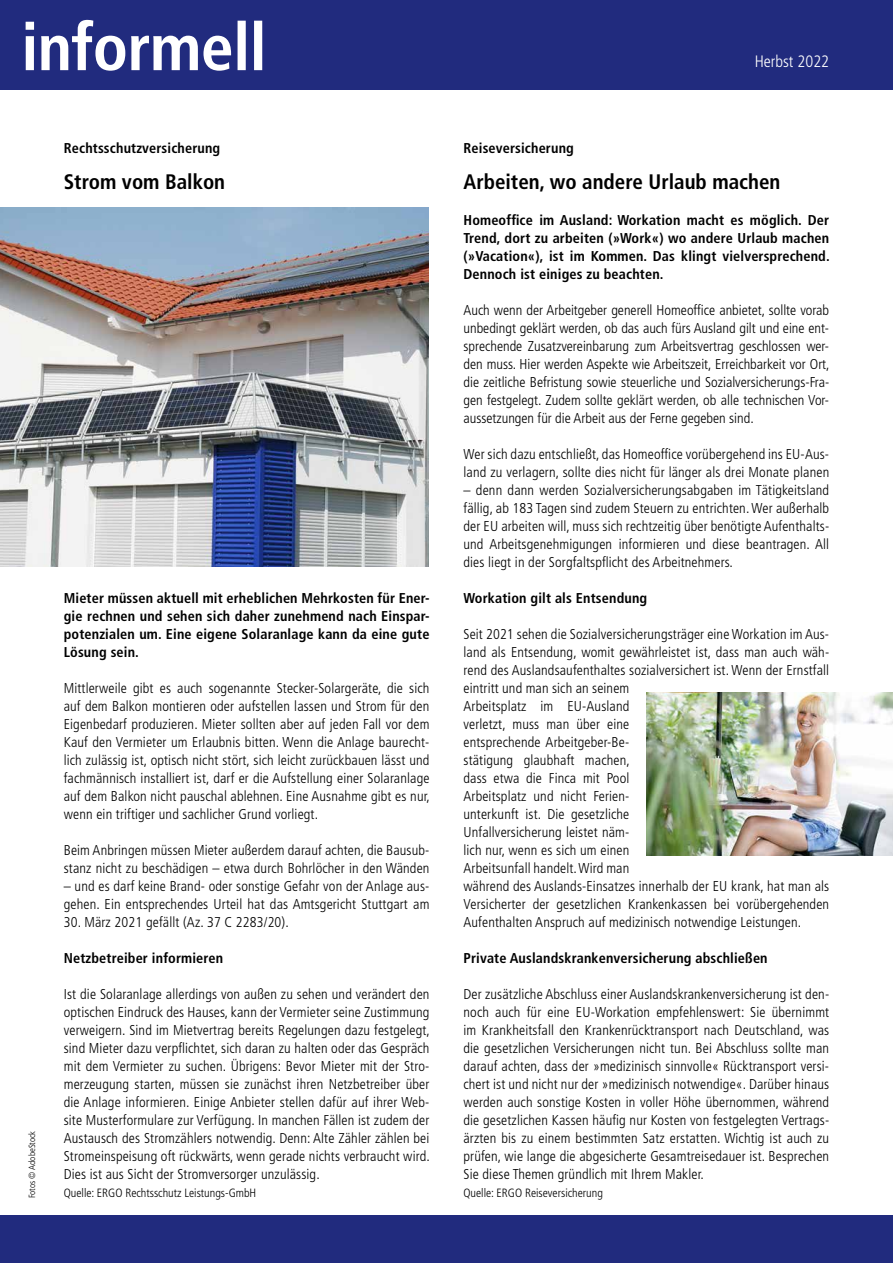
<style>
.page{position:relative;width:893px;height:1263px;background:#fff}
.page>*{position:absolute;margin:0;border:0;box-sizing:border-box;transform-origin:0 0}
.t1{font:700 condensed 21px "Frutiger LT Std";color:#000}
.t2{font:300 condensed 16.5px "Frutiger LT Std";color:#fff}
.t3{font:300 condensed 14.25px/18px "Frutiger LT Std";letter-spacing:.01em;color:#000;text-align:justify}
.t4{font:700 condensed 14.25px/18px "Frutiger LT Std";letter-spacing:.01em;color:#000;text-align:justify}
.t5{font:300 condensed 12px "Frutiger LT Std";color:#000}
.t6{font:300 condensed 9px "Frutiger LT Std";color:#000}
</style>
<div class="page">
<div style="left:0;top:0;width:893px;height:89px;background:#212b7e"></div>
<div style="left:0;top:1215px;width:893px;height:48px;background:#212b7e"></div>
<svg style="left:26px;top:20px;width:236px;height:51px"></svg>
<img style="left:0;top:208px;width:429px;height:359px">
<img style="left:646px;top:693px;width:247px;height:162px">
<p class="t4" style="left:64px;top:139px;width:158px">Rechtsschutzversicherung</p>
<h1 class="t1" style="left:64px;top:169px;width:163px">Strom vom Balkon</h1>
<p class="t6" style="left:27px;top:1198px;width:69px;rotate:-90deg">Fotos © AdobeStock</p>
<p class="t4" style="left:64px;top:589px;width:367px">Mieter müssen aktuell mit erheblichen Mehrkosten für Ener&shy;gie rechnen und sehen sich daher zunehmend nach Einspar&shy;potenzialen um. Eine eigene Solaranlage kann da eine gute Lösung sein.</p>
<p class="t3" style="left:64px;top:679px;width:368px">Mittlerweile gibt es auch sogenannte Stecker-Solargeräte, die sich auf dem Balkon montieren oder aufstellen lassen und Strom für den Eigenbedarf produzieren. Mieter sollten aber auf jeden Fall vor dem Kauf den Vermieter um Erlaubnis bitten. Wenn die Anlage baurecht&shy;lich zulässig ist, optisch nicht stört, sich leicht zurückbauen lässt und fachmännisch installiert ist, darf er die Aufstellung einer Solaranlage auf dem Balkon nicht pauschal ablehnen. Eine Ausnahme gibt es nur, wenn ein triftiger und sachlicher Grund vorliegt.</p>
<p class="t3" style="left:64px;top:841px;width:367px">Beim Anbringen müssen Mieter außerdem darauf achten, die Bausub&shy;stanz nicht zu beschädigen – etwa durch Bohrlöcher in den Wänden</p>
<p class="t3" style="left:64px;top:877px;width:367px">– und es darf keine Brand- oder sonstige Gefahr von der Anlage aus&shy;gehen. Ein entsprechendes Urteil hat das Amtsgericht Stuttgart am</p>
<p class="t3" style="left:64px;top:913px;width:227px">30. März 2021 gefällt (Az. 37 C 2283/20).</p>
<p class="t4" style="left:64px;top:949px;width:161px">Netzbetreiber informieren</p>
<p class="t3" style="left:64px;top:985px;width:368px">Ist die Solaranlage allerdings von außen zu sehen und verändert den optischen Eindruck des Hauses, kann der Vermieter seine Zustimmung verweigern. Sind im Mietvertrag bereits Regelungen dazu festgelegt, sind Mieter dazu verpflichtet, sich daran zu halten oder das Gespräch mit dem Vermieter zu suchen. Übrigens: Bevor Mieter mit der Stro&shy;merzeugung starten, müssen sie zunächst ihren Netzbetreiber über die Anlage informieren. Einige Anbieter stellen dafür auf ihrer Web&shy;site Musterformulare zur Verfügung. In manchen Fällen ist zudem der Austausch des Stromzählers notwendig. Denn: Alte Zähler zählen bei Stromeinspeisung oft rückwärts, wenn gerade nichts verbraucht wird.<br>Dies ist aus Sicht der Stromversorger unzulässig.</p>
<p class="t5" style="left:64px;top:1186px;width:194px">Quelle: ERGO Rechtsschutz Leistungs-GmbH</p>
<p class="t2" style="left:755px;top:52px;width:76px">Herbst 2022</p>
<p class="t4" style="left:463px;top:139px;width:112px">Reiseversicherung</p>
<h1 class="t1" style="left:463px;top:169px;width:318px">Arbeiten, wo andere Urlaub machen</h1>
<p class="t4" style="left:463px;top:211px;width:368px">Homeoffice im Ausland: Workation macht es möglich. Der Trend, dort zu arbeiten (»Work«) wo andere Urlaub machen (»Vacation«), ist im Kommen. Das klingt vielversprechend.<br>Dennoch ist einiges zu beachten.</p>
<p class="t3" style="left:463px;top:301px;width:368px">Auch wenn der Arbeitgeber generell Homeoffice anbietet, sollte vorab unbedingt geklärt werden, ob das auch fürs Ausland gilt und eine ent&shy;sprechende Zusatzvereinbarung zum Arbeitsvertrag geschlossen wer&shy;den muss. Hier werden Aspekte wie Arbeitszeit, Erreichbarkeit vor Ort, die zeitliche Befristung sowie steuerliche und Sozialversicherungs-Fra&shy;gen festgelegt. Zudem sollte geklärt werden, ob alle technischen Vor&shy;aussetzungen für die Arbeit aus der Ferne gegeben sind.</p>
<p class="t3" style="left:463px;top:445px;width:367px">Wer sich dazu entschließt, das Homeoffice vorübergehend ins EU-Aus&shy;land zu verlagern, sollte dies nicht für länger als drei Monate planen</p>
<p class="t3" style="left:463px;top:481px;width:367px">– denn dann werden Sozialversicherungsabgaben im Tätigkeitsland fällig, ab 183 Tagen sind zudem Steuern zu entrichten. Wer außerhalb der EU arbeiten will, muss sich rechtzeitig über benötigte Aufenthalts&shy;und Arbeitsgenehmigungen informieren und diese beantragen. All dies liegt in der Sorgfaltspflicht des Arbeitnehmers.</p>
<p class="t4" style="left:463px;top:589px;width:185px">Workation gilt als Entsendung</p>
<p class="t3" style="left:463px;top:625px;width:367px;text-align:left">Seit 2021 sehen die Sozialversicherungsträger eine Workation im Aus&shy;land als Entsendung, womit gewährleistet ist, dass man auch wäh&shy;rend des Auslandsaufenthaltes sozialversichert ist. Wenn der Ernstfall eintritt und man sich an seinem<br>Arbeitsplatz im EU-Ausland<br>verletzt, muss man über eine<br>entsprechende Arbeitgeber-Be-<br>stätigung glaubhaft machen,<br>dass etwa die Finca mit Pool<br>Arbeitsplatz und nicht Ferien-<br>unterkunft ist. Die gesetzliche<br>Unfallversicherung leistet näm-<br>lich nur, wenn es sich um einen<br>Arbeitsunfall handelt. Wird man<br>während des Auslands-Einsatzes innerhalb der EU krank, hat man als Versicherter der gesetzlichen Krankenkassen bei vorübergehenden Aufenthalten Anspruch auf medizinisch notwendige Leistungen.</p>
<p class="t4" style="left:463px;top:949px;width:306px">Private Auslandskrankenversicherung abschließen</p>
<p class="t3" style="left:463px;top:985px;width:367px">Der zusätzliche Abschluss einer Auslandskrankenversicherung ist den&shy;noch auch für eine EU-Workation empfehlenswert: Sie übernimmt im Krankheitsfall den Krankenrücktransport nach Deutschland, was die gesetzlichen Versicherungen nicht tun. Bei Abschluss sollte man darauf achten, dass der »medizinisch sinnvolle« Rücktransport versi&shy;chert ist und nicht nur der »medizinisch notwendige«. Darüber hinaus werden auch sonstige Kosten in voller Höhe übernommen, während die gesetzlichen Kassen häufig nur Kosten von festgelegten Vertrags&shy;ärzten bis zu einem bestimmten Satz erstatten. Wichtig ist auch zu prüfen, wie lange die abgesicherte Gesamtreisedauer ist. Besprechen Sie diese Themen gründlich mit Ihrem Makler.</p>
<p class="t5" style="left:463px;top:1186px;width:141px">Quelle: ERGO Reiseversicherung</p>
</div>
